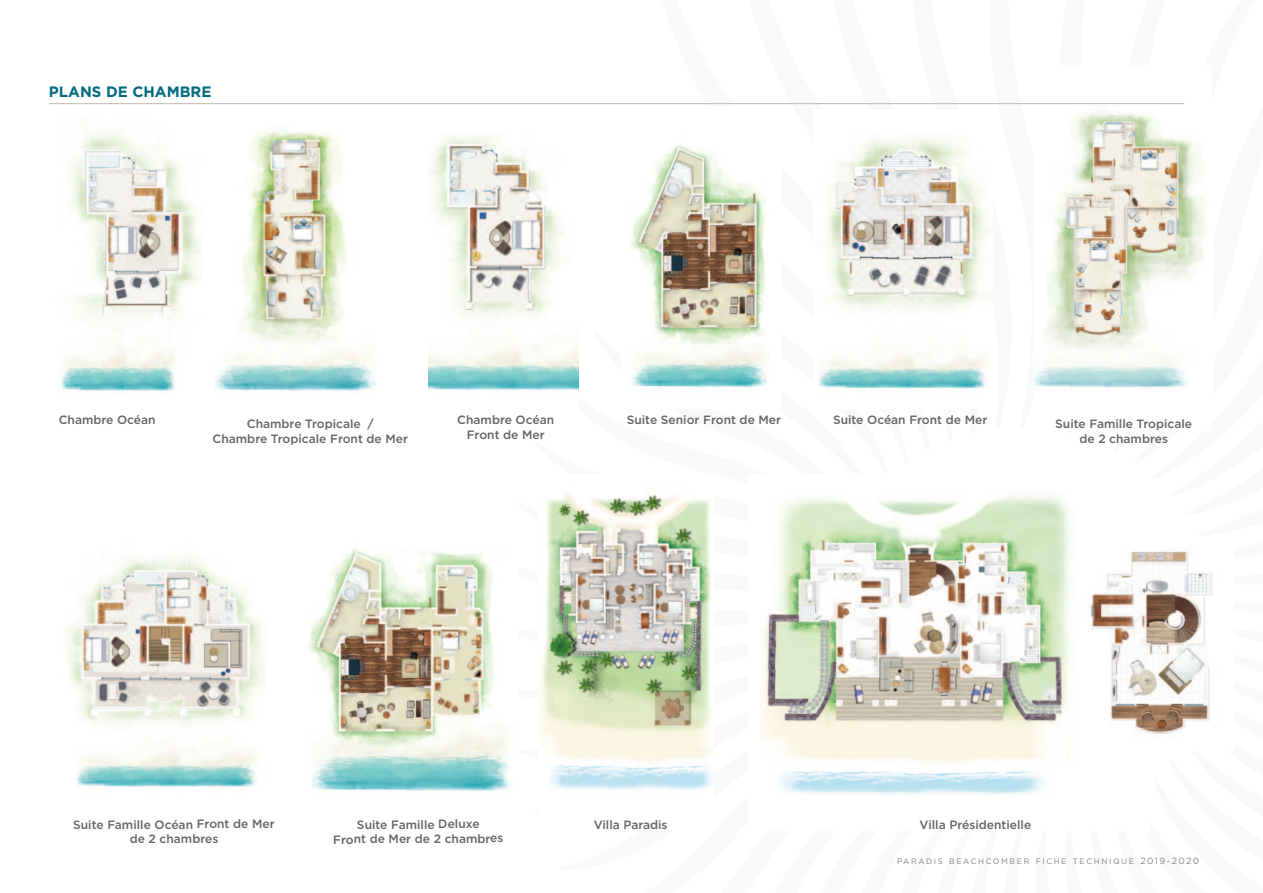
<style>
.page{position:relative;width:1263px;height:893px;background:#fff}
.page>*{position:absolute;margin:0;border:0;box-sizing:border-box;transform-origin:0 0}
.t1{font:700 15px "Gotham";color:#006a81}
.t2{font:500 12px/14.4px "Gotham";color:#636366;text-align:center}
.t3{font:7.8px "Gotham";letter-spacing:.2em;color:#808285}
.s1{font-size:9px}
</style>
<div class="page">
<img style="left:61px;top:132px;width:141px;height:259px">
<img style="left:215px;top:130px;width:161px;height:261px">
<img style="left:428px;top:135px;width:151px;height:255px">
<img style="left:630px;top:144px;width:137px;height:243px">
<img style="left:818px;top:135px;width:173px;height:254px">
<img style="left:1034px;top:111px;width:172px;height:277px">
<hr style="left:49px;top:103px;width:1135px;height:1px;background:#c2b8af">
<img style="left:67px;top:557px;width:198px;height:230px">
<img style="left:308px;top:548px;width:203px;height:243px">
<img style="left:538px;top:493px;width:175px;height:297px">
<img style="left:761px;top:495px;width:309px;height:300px">
<img style="left:1090px;top:550px;width:123px;height:184px">
<p class="t1" style="left:49px;top:86px;width:164px">PLANS DE CHAMBRE</p>
<p class="t2" style="left:59px;top:414px;width:98px">Chambre Océan</p>
<p class="t2" style="left:833px;top:413px;width:156px">Suite Océan Front de Mer</p>
<p class="t2" style="left:627px;top:413px;width:156px">Suite Senior Front de Mer</p>
<p class="t2" style="left:213px;top:418px;width:197px">Chambre Tropicale /<br>Chambre Tropicale Front de Mer</p>
<p class="t2" style="left:457px;top:414px;width:98px">Chambre Océan</p>
<p class="t2" style="left:467px;top:428px;width:79px">Front de Mer</p>
<p class="t2" style="left:1055px;top:418px;width:138px">Suite Famille Tropicale</p>
<p class="t2" style="left:1079px;top:432px;width:90px">de 2 chambres</p>
<p class="t2" style="left:73px;top:818px;width:203px">Suite Famille Océan Front de Mer de 2 chambres</p>
<p class="t2" style="left:333px;top:818px;width:172px">Suite Famille Deluxe<br>Front de Mer de 2 chambres</p>
<p class="t2" style="left:594px;top:818px;width:75px">Villa Paradis</p>
<p class="t2" style="left:920px;top:818px;width:113px">Villa Présidentielle</p>
<p class="t3" style="left:897px;top:858px;width:304px">PARADIS BEACHCOMBER FICHE TECHNIQUE <span class="s1">2019-2020</span></p>
</div>
